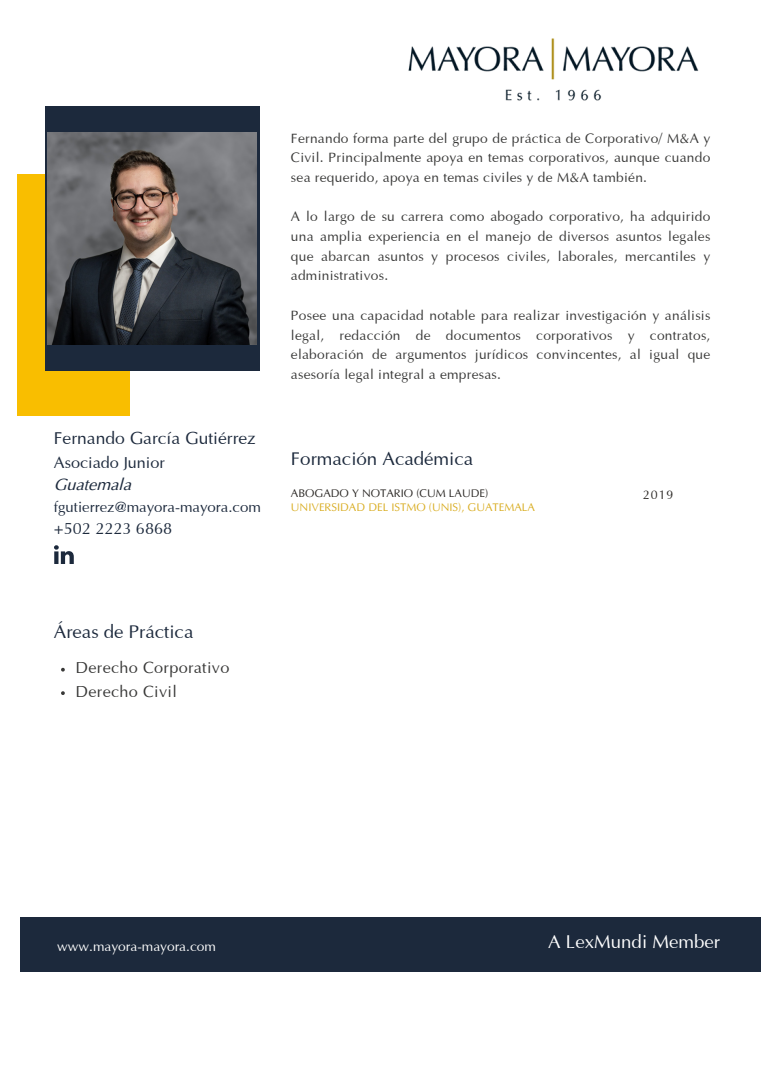
<style>
.page{position:relative;width:780px;height:1088px;background:#fff}
.page>*{position:absolute;margin:0;border:0;box-sizing:border-box;transform-origin:0 0}
.t1{font:18.75px "Optima";color:#1c293c}
.t2{font:18.75px "Optima";color:#fff}
.t3{font:17.5px "Optima";color:#1c293c}
.t4{font:16.25px/22.5px "Optima";color:#1c293c}
.t5{font:16.25px "Optima";letter-spacing:.02em;color:#383837}
.t6{font:15px "Optima";color:#1c293c}
.t7{font:13.75px/19.8px "Optima";letter-spacing:.02em;color:#383837;text-align:justify}
.t8{font:13.75px "Optima";color:#fff}
.t9{font:12.5px "Optima";color:#2a2724}
.t10{font:11.25px "Optima";color:#d9ad22}
.t11{font:11.25px "Optima";color:#2a2724}
.s1{font-style:italic}
</style>
<div class="page">
<div style="left:18px;top:174px;width:112px;height:241px;background:#f9be00"></div>
<div style="left:20px;top:917px;width:741px;height:55px;background:#1c293c"></div>
<svg style="left:54px;top:545px;width:20px;height:19px"></svg>
<img style="left:408px;top:38px;width:291px;height:63px">
<div style="left:45px;top:106px;width:215px;height:265px;background:#1c293c"></div>
<svg style="left:61px;top:668px;width:4px;height:3px"></svg>
<svg style="left:61px;top:691px;width:4px;height:4px"></svg>
<img style="left:48px;top:132px;width:209px;height:213px">
<p class="t3" style="left:54px;top:431px;width:204px">Fernando García Gutiérrez</p>
<p class="t4" style="left:54px;top:452px;width:113px">Asociado Junior<br><span class="s1">Guatemala</span></p>
<p class="t6" style="left:54px;top:499px;width:209px">fgutierrez@mayora-mayora.com</p>
<p class="t4" style="left:54px;top:518px;width:120px">+502 2223 6868</p>
<h3 class="t7" style="left:291px;top:129px;width:421px">Fernando forma parte del grupo de práctica de Corporativo/ M&amp;A y Civil. Principalmente apoya en temas corporativos, aunque cuando sea requerido, apoya en temas civiles y de M&amp;A también.</h3>
<h3 class="t7" style="left:291px;top:208px;width:421px">A lo largo de su carrera como abogado corporativo, ha adquirido una amplia experiencia en el manejo de diversos asuntos legales que abarcan asuntos y procesos civiles, laborales, mercantiles y administrativos.</h3>
<h1 class="t7" style="left:291px;top:307px;width:421px">Posee una capacidad notable para realizar investigación y análisis legal, redacción de documentos corporativos y contratos, elaboración de argumentos jurídicos convincentes, al igual que asesoría legal integral a empresas.</h1>
<h3 class="t1" style="left:291px;top:450px;width:184px">Formación Académica</h3>
<h1 class="t11" style="left:291px;top:489px;width:199px">ABOGADO Y NOTARIO (CUM LAUDE)</h1>
<p class="t10" style="left:291px;top:503px;width:246px">UNIVERSIDAD DEL ISTMO (UNIS), GUATEMALA</p>
<h1 class="t9" style="left:643px;top:488px;width:32px">2019</h1>
<p class="t1" style="left:54px;top:624px;width:141px">Áreas de Práctica</p>
<p class="t5" style="left:76px;top:661px;width:155px">Derecho Corporativo</p>
<h3 class="t5" style="left:76px;top:684px;width:103px">Derecho Civil</h3>
<p class="t8" style="left:57px;top:939px;width:160px">www.mayora-mayora.com</p>
<h3 class="t2" style="left:548px;top:932px;width:173px">A LexMundi Member</h3>
</div>
